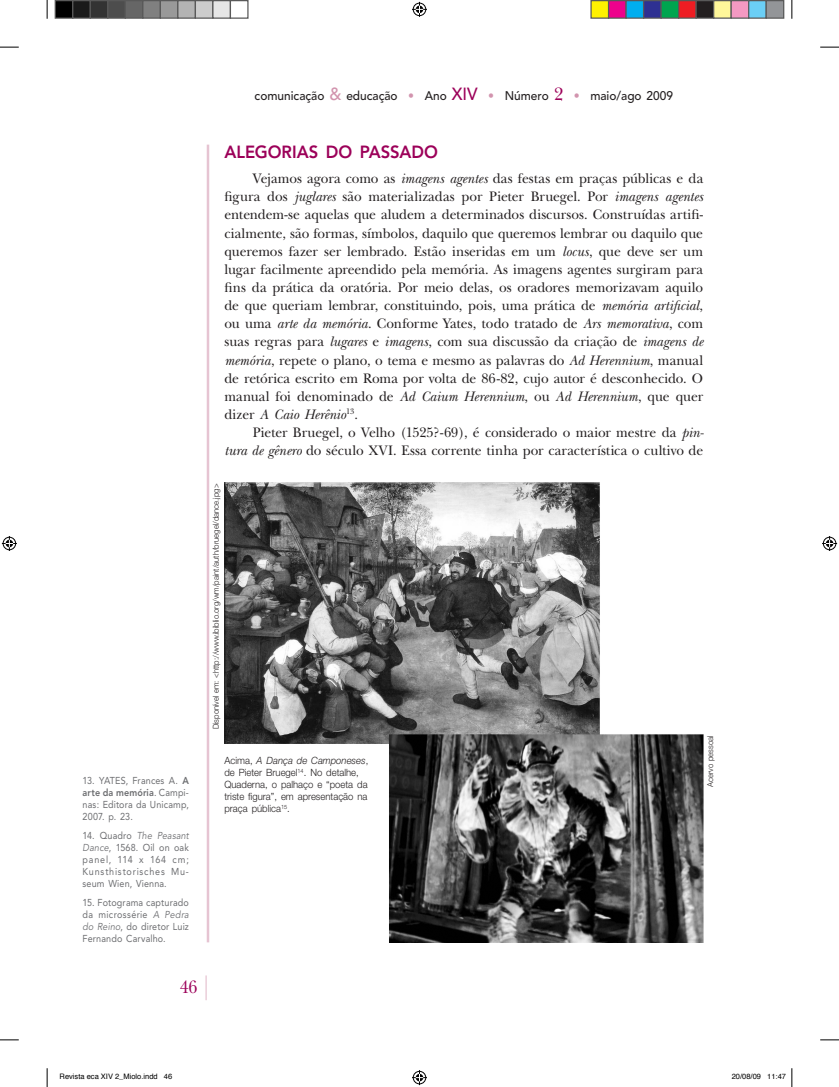
<style>
.page{position:relative;width:839px;height:1087px;background:#fff}
.page>*{position:absolute;margin:0;border:0;box-sizing:border-box;transform-origin:0 0}
.t1{font:18.75px "New Baskerville";color:#9c0159;scale:.9 1}
.t2{font:800 17.5px "Avenir";color:#9c0159;scale:.95 1}
.t3{font:14.38px/18.1px "New Baskerville";letter-spacing:-.005em;color:#231f20;text-align:justify;scale:.95 1}
.t4{font:500 12.5px "Avenir";color:#231f20;scale:.95 1}
.t5{font:10px/12px "Avenir";letter-spacing:.02em;color:#6c6d70;text-align:justify;scale:.9 1}
.t6{font:300 10px/12px "Helvetica Neue";color:#231f20;scale:.95 1}
.t7{font:300 8.12px "Helvetica Neue";color:#231f20;scale:.95 1}
.t8{font:7.5px "Helvetica";color:#000}
.s1{font-size:17.5px;color:#d294ae}
.s2{color:#d294ae}
.s3{font-size:17.5px;color:#9c0159}
.s4{font-family:"New Baskerville";font-weight:400;font-size:18.75px;color:#9c0159}
.s5{font-style:italic}
.s6{font-weight:800}
</style>
<div class="page">
<hr style="left:207px;top:145px;width:2px;height:797px;background:#e6c4d2">
<hr style="left:205px;top:975px;width:2px;height:25px;background:#e6c4d2">
<img style="left:224px;top:483px;width:479px;height:459px">
<svg style="left:0;top:46px;width:19px;height:2px"></svg>
<svg style="left:820px;top:46px;width:18px;height:2px"></svg>
<svg style="left:0;top:1039px;width:19px;height:1px"></svg>
<svg style="left:820px;top:1039px;width:18px;height:1px"></svg>
<svg style="left:46px;top:0;width:2px;height:19px"></svg>
<svg style="left:46px;top:1068px;width:2px;height:18px"></svg>
<svg style="left:791px;top:0;width:1px;height:19px"></svg>
<svg style="left:412px;top:2px;width:15px;height:15px"></svg>
<svg style="left:412px;top:1070px;width:15px;height:14px"></svg>
<svg style="left:2px;top:536px;width:15px;height:15px"></svg>
<svg style="left:822px;top:536px;width:14px;height:15px"></svg>
<div style="left:55px;top:1px;width:18px;height:17px;background:#000"></div>
<div style="left:55px;top:0;width:18px;height:19px;border:1px solid #595959"></div>
<div style="left:73px;top:1px;width:17px;height:17px;background:#1a1a1a"></div>
<div style="left:72px;top:0;width:19px;height:19px;border:1px solid #595959"></div>
<div style="left:90px;top:1px;width:18px;height:17px;background:#333"></div>
<div style="left:90px;top:0;width:18px;height:19px;border:1px solid #595959"></div>
<div style="left:108px;top:1px;width:17px;height:17px;background:#4d4d4d"></div>
<div style="left:107px;top:0;width:19px;height:19px;border:1px solid #595959"></div>
<div style="left:125px;top:1px;width:18px;height:17px;background:#666"></div>
<div style="left:125px;top:0;width:18px;height:19px;border:1px solid #595959"></div>
<div style="left:143px;top:1px;width:17px;height:17px;background:#808080"></div>
<div style="left:142px;top:0;width:19px;height:19px;border:1px solid #595959"></div>
<div style="left:160px;top:1px;width:18px;height:17px;background:#999"></div>
<div style="left:160px;top:0;width:18px;height:19px;border:1px solid #595959"></div>
<div style="left:178px;top:1px;width:17px;height:17px;background:#b3b3b3"></div>
<div style="left:177px;top:0;width:19px;height:19px;border:1px solid #595959"></div>
<div style="left:195px;top:1px;width:18px;height:17px;background:#ccc"></div>
<div style="left:195px;top:0;width:18px;height:19px;border:1px solid #595959"></div>
<div style="left:213px;top:1px;width:17px;height:17px;background:#e6e6e6"></div>
<div style="left:212px;top:0;width:19px;height:19px;border:1px solid #595959"></div>
<div style="left:230px;top:0;width:18px;height:19px;border:1px solid #595959"></div>
<div style="left:591px;top:1px;width:17px;height:17px;background:#fff101"></div>
<div style="left:590px;top:0;width:19px;height:19px;border:1px solid #595959"></div>
<div style="left:608px;top:1px;width:18px;height:17px;background:#ed028c"></div>
<div style="left:607px;top:0;width:19px;height:19px;border:1px solid #595959"></div>
<div style="left:626px;top:1px;width:17px;height:17px;background:#00aeef"></div>
<div style="left:625px;top:0;width:19px;height:19px;border:1px solid #595959"></div>
<div style="left:643px;top:1px;width:18px;height:17px;background:#2e3092"></div>
<div style="left:642px;top:0;width:19px;height:19px;border:1px solid #595959"></div>
<div style="left:661px;top:1px;width:17px;height:17px;background:#00a54f"></div>
<div style="left:660px;top:0;width:19px;height:19px;border:1px solid #595959"></div>
<div style="left:678px;top:1px;width:18px;height:17px;background:#ee1d23"></div>
<div style="left:677px;top:0;width:19px;height:19px;border:1px solid #595959"></div>
<div style="left:696px;top:1px;width:17px;height:17px;background:#231f20"></div>
<div style="left:695px;top:0;width:19px;height:19px;border:1px solid #595959"></div>
<div style="left:713px;top:1px;width:18px;height:17px;background:#fff79a"></div>
<div style="left:712px;top:0;width:19px;height:19px;border:1px solid #595959"></div>
<div style="left:731px;top:1px;width:17px;height:17px;background:#f499c2"></div>
<div style="left:730px;top:0;width:19px;height:19px;border:1px solid #595959"></div>
<div style="left:748px;top:1px;width:18px;height:17px;background:#6bcff6"></div>
<div style="left:747px;top:0;width:19px;height:19px;border:1px solid #595959"></div>
<div style="left:766px;top:1px;width:17px;height:17px;background:#939598"></div>
<div style="left:765px;top:0;width:19px;height:19px;border:1px solid #595959"></div>
<svg style="left:791px;top:1068px;width:1px;height:18px"></svg>
<p class="t4" style="left:254px;top:89px;width:442px">comunicação <span class="s1">&amp;</span> educação <span class="s2">•</span> Ano <span class="s3">XIV</span> <span class="s2">•</span> Número <span class="s4">2</span> <span class="s2">•</span> maio/ago 2009</p>
<p class="t2" style="left:224px;top:141px;width:25px">ALEGORIAS</p>
<p class="t2" style="left:326px;top:141px;width:49px">DO PASSADO</p>
<p class="t3" style="left:224px;top:169px;width:505px;text-indent:28px">Vejamos agora como as <span class="s5">imagens agentes</span> das festas em praças públicas e da figura dos <span class="s5">juglares</span> são materializadas por Pieter Bruegel. Por <span class="s5">imagens agentes </span>entendem-se aquelas que aludem a determinados discursos. Construídas artifi&shy;cialmente, são formas, símbolos, daquilo que queremos lembrar ou daquilo que queremos fazer ser lembrado. Estão inseridas em um <span class="s5">locus</span>, que deve ser um lugar facilmente apreendido pela memória. As imagens agentes surgiram para fins da prática da oratória. Por meio delas, os oradores memorizavam aquilo de que queriam lembrar, constituindo, pois, uma prática de <span class="s5">memória artificial</span>, ou uma <span class="s5">arte da memória</span>. Conforme Yates, todo tratado de <span class="s5">Ars memorativa</span>, com suas regras para <span class="s5">lugares</span> e <span class="s5">imagens</span>, com sua discussão da criação de <span class="s5">imagens de memória</span>, repete o plano, o tema e mesmo as palavras do <span class="s5">Ad Herennium</span>, manual de retórica escrito em Roma por volta de 86-82, cujo autor é desconhecido. O manual foi denominado de <span class="s5">Ad Caium Herennium</span>, ou <span class="s5">Ad Herennium</span>, que quer dizer <span class="s5">A Caio Herênio</span><sup>13</sup>.</p>
<p class="t3" style="left:224px;top:423px;width:506px;text-align:right">Pieter Bruegel, o Velho (1525?-69), é considerado o maior mestre da <span class="s5">pin-<br>tura de gênero</span> do século XVI. Essa corrente tinha por característica o cultivo de</p>
<p class="t5" style="left:83px;top:774px;width:120px">13. YATES, Frances A. <span class="s6">A ARTE DA MEMÓRIA</span>. Campi&shy;nas: Editora da Unicamp, 2007. p. 23.</p>
<p class="t5" style="left:83px;top:829px;width:120px">14. Quadro <span class="s5">The Peasant Dance</span>, 1568. Oil on oak panel, 114 x 164 cm; Kunsthistorisches Mu&shy;seum Wien, Vienna.</p>
<p class="t5" style="left:83px;top:896px;width:120px">15. Fotograma capturado da microssérie <span class="s5">A Pedra do Reino</span>, do diretor Luiz Fernando Carvalho.</p>
<h1 class="t1" style="left:180px;top:975px;width:21px">46</h1>
<p class="t7" style="left:211px;top:729px;width:260px;rotate:-90deg">Disponível em: &lt;http://www.ibiblio.org/wm/paint/auth/bruegel/dance.jpg&gt;</p>
<p class="t6" style="left:224px;top:754px;width:153px">Acima, <span class="s5">A Dança de Camponeses</span>, de Pieter Bruegel<sup>14</sup>. No detalhe,<br>Quaderna, o palhaço e “poeta da triste figura”, em apresentação na praça pública<sup>15</sup>.</p>
<p class="t7" style="left:705px;top:787px;width:56px;rotate:-90deg">Acervo pessoal</p>
<p class="t8" style="left:60px;top:1070px;width:114px">Revista eca XIV 2_Miolo.indd 46</p>
<p class="t8" style="left:731px;top:1070px;width:56px">20/08/09 11:47</p>
</div>
